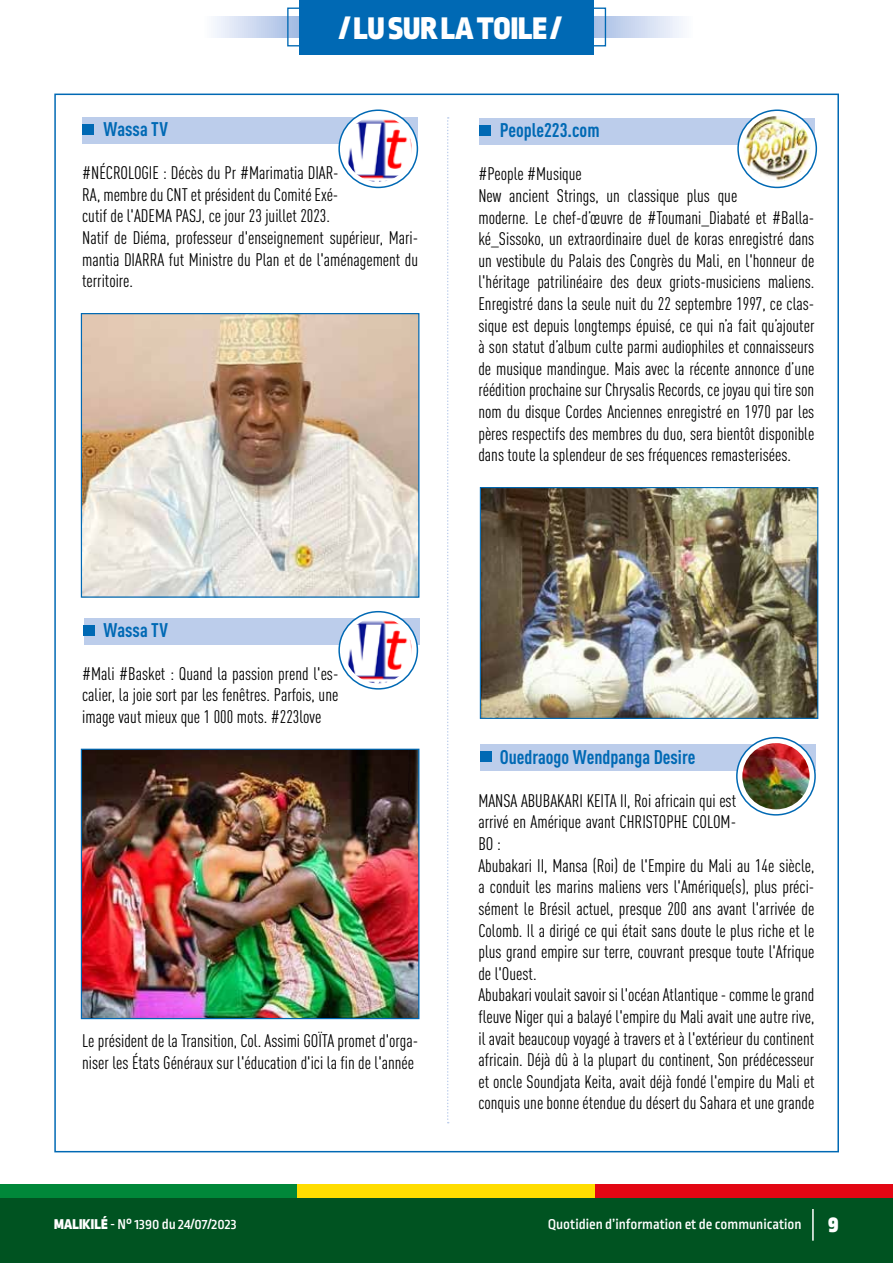
<style>
.page{position:relative;width:893px;height:1263px;background:#fff}
.page>*{position:absolute;margin:0;border:0;box-sizing:border-box;transform-origin:0 0}
.t1{font:900 33px "Ropa Sans Pro";color:#fff}
.t2{font:700 condensed 19.5px "DIN Pro";color:#0069b4}
.t3{font:condensed 18px/21.6px "DIN Pro";color:#000}
.t4{font:500 15px "Ropa Sans Pro";color:#fff}
.s1{font-weight:900}
.s2{font-weight:900;font-size:24px}
</style>
<div class="page">
<div style="left:0;top:1184px;width:298px;height:17px;background:#008739"></div>
<div style="left:298px;top:1184px;width:297px;height:17px;background:#fd0"></div>
<div style="left:595px;top:1184px;width:298px;height:17px;background:#e30613"></div>
<div style="left:0;top:1198px;width:893px;height:65px;background:#005321"></div>
<hr style="left:812px;top:1209px;width:2px;height:32px;background:#fff">
<div style="left:84px;top:618px;width:335px;height:26px;background:#bccdeb"></div>
<div style="left:83px;top:625px;width:12px;height:11px;background:#0069b4"></div>
<div style="left:480px;top:744px;width:336px;height:26px;background:#bccdeb"></div>
<div style="left:480px;top:752px;width:11px;height:10px;background:#0069b4"></div>
<div style="left:479px;top:118px;width:336px;height:26px;background:#bccdeb"></div>
<div style="left:479px;top:125px;width:12px;height:11px;background:#0069b4"></div>
<div style="left:82px;top:117px;width:336px;height:26px;background:#bccdeb"></div>
<div style="left:82px;top:124px;width:12px;height:11px;background:#0069b4"></div>
<svg style="left:213px;top:16px;width:470px;height:22px;background:#cddaf0"></svg>
<div style="left:299px;top:0;width:295px;height:54px;background:#0069b4"></div>
<div style="left:287px;top:8px;width:319px;height:38px;border:1px solid #0069b4"></div>
<svg style="left:447px;top:117px;width:2px;height:1006px"></svg>
<svg style="left:339px;top:110px;width:78px;height:77px"></svg>
<div style="left:338px;top:109px;width:80px;height:79px;border:2px solid #0069b4;border-radius:50%"></div>
<img style="left:345px;top:116px;width:67px;height:66px">
<svg style="left:738px;top:110px;width:78px;height:77px"></svg>
<div style="left:737px;top:109px;width:80px;height:79px;border:2px solid #0069b4;border-radius:50%"></div>
<img style="left:744px;top:116px;width:67px;height:66px">
<svg style="left:339px;top:612px;width:78px;height:77px"></svg>
<div style="left:338px;top:611px;width:80px;height:79px;border:2px solid #0069b4;border-radius:50%"></div>
<img style="left:345px;top:617px;width:67px;height:66px">
<svg style="left:737px;top:738px;width:78px;height:77px"></svg>
<div style="left:736px;top:737px;width:80px;height:78px;border:2px solid #0069b4;border-radius:50%"></div>
<img style="left:742px;top:743px;width:67px;height:66px">
<img style="left:83px;top:315px;width:334px;height:281px">
<div style="left:81px;top:313px;width:338px;height:285px;border:1px solid #0069b4"></div>
<img style="left:482px;top:489px;width:334px;height:228px">
<div style="left:480px;top:487px;width:338px;height:232px;border:1px solid #0069b4"></div>
<img style="left:83px;top:751px;width:334px;height:266px">
<div style="left:81px;top:749px;width:338px;height:270px;border:1px solid #0069b4"></div>
<h1 class="t1" style="left:339px;top:9px;width:224px">/ LU SUR LA TOILE /</h1>
<p class="t2" style="left:103px;top:114px;width:66px">Wassa TV</p>
<p class="t3" style="left:82px;top:161px;width:337px">#NÉCROLOGIE : Décès du Pr #Marimatia DIAR-<br>RA, membre du CNT et président du Comité Exé-<br>cutif de l'ADEMA PASJ, ce jour 23 juillet 2023.<br>Natif de Diéma, professeur d'enseignement supérieur, Mari&shy;mantia DIARRA fut Ministre du Plan et de l'aménagement du territoire.</p>
<p class="t2" style="left:500px;top:116px;width:101px">People223.com</p>
<p class="t3" style="left:478px;top:162px;width:337px">#People #Musique<br>New ancient Strings, un classique plus que<br>moderne. Le chef-d’œuvre de #Toumani_Diabaté et #Balla&shy;ké_Sissoko, un extraordinaire duel de koras enregistré dans un vestibule du Palais des Congrès du Mali, en l'honneur de l'héritage patrilinéaire des deux griots-musiciens maliens.<br>Enregistré dans la seule nuit du 22 septembre 1997, ce clas&shy;sique est depuis longtemps épuisé, ce qui n’a fait qu’ajouter à son statut d’album culte parmi audiophiles et connaisseurs de musique mandingue. Mais avec la récente annonce d’une réédition prochaine sur Chrysalis Records, ce joyau qui tire son nom du disque Cordes Anciennes enregistré en 1970 par les pères respectifs des membres du duo, sera bientôt disponible dans toute la splendeur de ses fréquences remasterisées.</p>
<p class="t2" style="left:103px;top:615px;width:66px">Wassa TV</p>
<p class="t3" style="left:82px;top:661px;width:258px;text-align:justify">#Mali #Basket : Quand la passion prend l'es&shy;calier, la joie sort par les fenêtres. Parfois, une image vaut mieux que 1 000 mots. #223love</p>
<p class="t3" style="left:82px;top:1028px;width:337px">Le président de la Transition, Col. Assimi GOÏTA promet d'orga&shy;niser les États Généraux sur l'éducation d'ici la fin de l'année</p>
<p class="t2" style="left:500px;top:742px;width:197px">Ouedraogo Wendpanga Desire</p>
<p class="t3" style="left:478px;top:788px;width:337px">MANSA ABUBAKARI KEITA II, Roi africain qui est<br>arrivé en Amérique avant CHRISTOPHE COLOM-<br>BO :<br>Abubakari II, Mansa (Roi) de l'Empire du Mali au 14e siècle, a conduit les marins maliens vers l'Amérique(s), plus préci&shy;sément le Brésil actuel, presque 200 ans avant l'arrivée de Colomb. Il a dirigé ce qui était sans doute le plus riche et le plus grand empire sur terre, couvrant presque toute l'Afrique de l'Ouest.<br>Abubakari voulait savoir si l'océan Atlantique - comme le grand fleuve Niger qui a balayé l'empire du Mali avait une autre rive, il avait beaucoup voyagé à travers et à l'extérieur du continent africain. Déjà dû à la plupart du continent, Son prédécesseur et oncle Soundjata Keita, avait déjà fondé l'empire du Mali et conquis une bonne étendue du désert du Sahara et une grande</p>
<p class="t4" style="left:54px;top:1216px;width:184px"><span class="s1">MALIKILÉ</span> - N° 1390 du 24/07/2023</p>
<p class="t4" style="left:548px;top:1216px;width:292px">Quotidien d’information et de communication <span class="s2">9</span></p>
</div>
